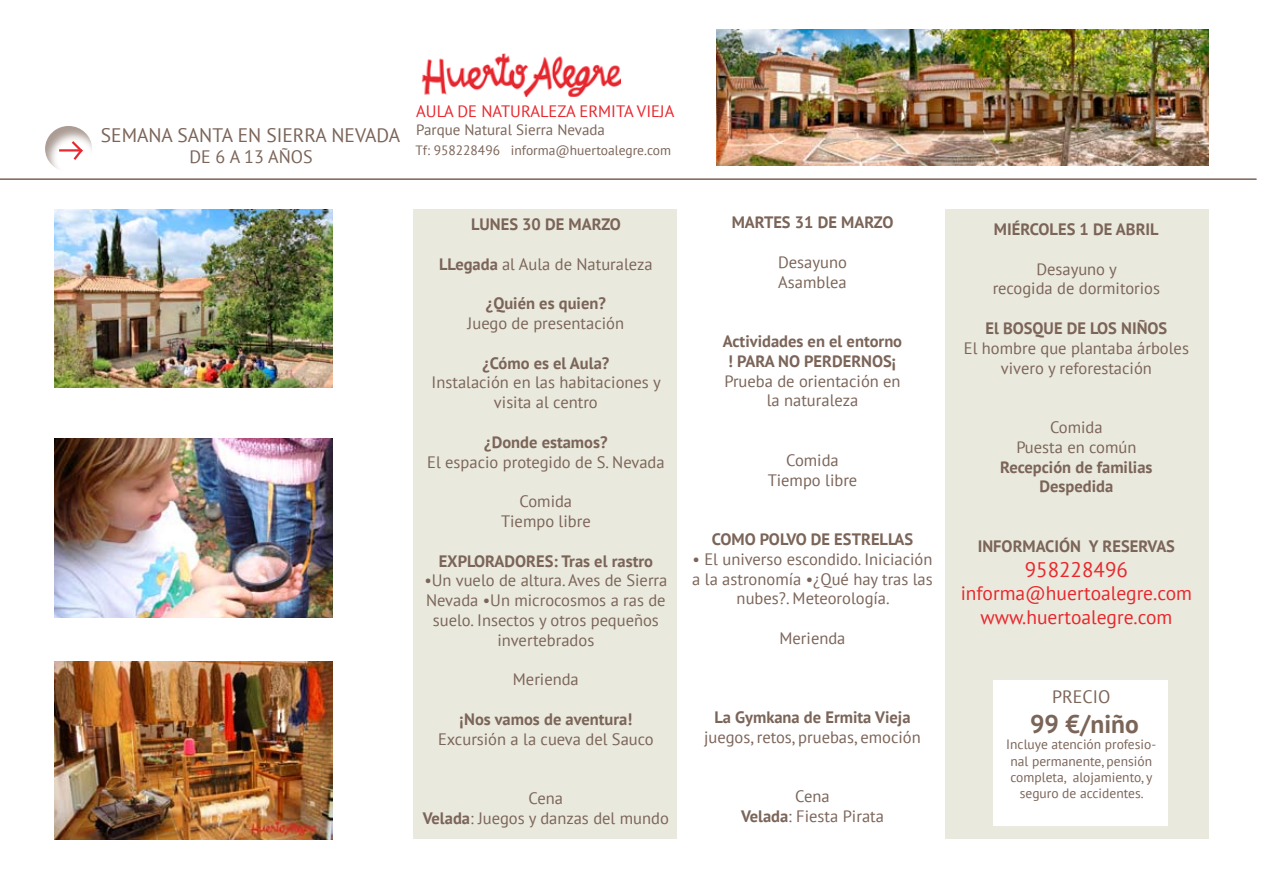
<style>
.page{position:relative;width:1263px;height:893px;background:#fff}
.page>*{position:absolute;margin:0;border:0;box-sizing:border-box;transform-origin:0 0}
.t1{font:700 25.5px "PT Sans";color:#7b6458}
.t2{font:24px "PT Sans";color:#7b6458}
.t3{font:21px "PT Sans";color:#e7282e}
.t4{font:19.5px/23.4px "PT Sans";color:#e7282e;text-align:center}
.t5{font:19.5px "PT Sans";color:#7b6458}
.t6{font:18px "PT Sans";color:#7b6458}
.t7{font:16.5px/19.8px "PT Sans";color:#7b6458;text-align:center}
.t8{font:700 16.5px/19.8px "PT Sans";color:#7b6458;text-align:center}
.t9{font:16.5px "PT Sans";color:#e7282e}
.t10{font:15px "PT Sans";color:#7b6458}
.t11{font:13.5px/16.2px "PT Sans";color:#7b6458;text-align:center}
.s1{font-weight:700}
</style>
<div class="page">
<img style="left:54px;top:209px;width:278px;height:179px">
<img style="left:717px;top:29px;width:492px;height:137px">
<img style="left:421px;top:54px;width:199px;height:42px">
<div style="left:42px;top:124px;width:51px;height:48px;background:#7b6458;opacity:.64"></div>
<hr style="left:59px;top:149px;width:22px;height:3px;background:#e7282e">
<svg style="left:69px;top:139px;width:16px;height:23px"></svg>
<hr style="left:0;top:178px;width:1256px;height:2px;background:#7b6458">
<div style="left:413px;top:209px;width:263px;height:630px;background:#eae9dd"></div>
<div style="left:945px;top:209px;width:264px;height:630px;background:#eae9dd"></div>
<div style="left:994px;top:680px;width:174px;height:146px;background:#fff"></div>
<img style="left:54px;top:661px;width:278px;height:179px">
<img style="left:54px;top:439px;width:278px;height:178px">
<p class="t5" style="left:101px;top:122px;width:301px">SEMANA SANTA EN SIERRA NEVADA</p>
<p class="t6" style="left:189px;top:146px;width:125px">DE 6 A 13 AÑOS</p>
<h2 class="t2" style="left:103px;top:131px;width:273px">Sierra Nevada a tu alcance</h2>
<p class="t9" style="left:416px;top:101px;width:260px">AULA DE NATURALEZA ERMITA VIEJA</p>
<p class="t10" style="left:416px;top:120px;width:190px">Parque Natural Sierra Nevada</p>
<p class="t11" style="left:415px;top:141px;width:257px">Tf: 958228496 informa@huertoalegre.com</p>
<p class="t8" style="left:471px;top:214px;width:151px">LUNES 30 DE MARZO</p>
<p class="t7" style="left:439px;top:253px;width:215px"><span class="s1">LLegada</span> al Aula de Naturaleza</p>
<p class="t8" style="left:486px;top:293px;width:121px">¿Quién es quien?</p>
<p class="t7" style="left:468px;top:313px;width:158px">Juego de presentación</p>
<p class="t8" style="left:482px;top:353px;width:128px">¿Cómo es el Aula?</p>
<p class="t7" style="left:432px;top:372px;width:231px">Instalación en las habitaciones y visita al centro</p>
<p class="t8" style="left:484px;top:432px;width:125px">¿Donde estamos?</p>
<p class="t7" style="left:427px;top:451px;width:239px">El espacio protegido de S. Nevada</p>
<p class="t7" style="left:501px;top:491px;width:91px">Comida<br>Tiempo libre</p>
<p class="t8" style="left:439px;top:551px;width:216px">EXPLORADORES: Tras el rastro</p>
<p class="t7" style="left:424px;top:570px;width:244px">•Un vuelo de altura. Aves de Sierra<br>Nevada •Un microcosmos a ras de suelo. Insectos y otros pequeños invertebrados</p>
<p class="t7" style="left:513px;top:669px;width:67px">Merienda</p>
<p class="t8" style="left:459px;top:709px;width:174px">¡Nos vamos de aventura!</p>
<p class="t7" style="left:438px;top:729px;width:217px">Excursión a la cueva del Sauco</p>
<p class="t7" style="left:423px;top:788px;width:247px">Cena<br><span class="s1">Velada</span>: Juegos y danzas del mundo</p>
<p class="t8" style="left:732px;top:212px;width:163px">MARTES 31 DE MARZO</p>
<p class="t7" style="left:778px;top:252px;width:70px;text-align:left">Desayuno<br>Asamblea</p>
<p class="t8" style="left:723px;top:331px;width:181px">Actividades en el entorno ! PARA NO PERDERNOS¡</p>
<p class="t7" style="left:724px;top:371px;width:178px">Prueba de orientación en la naturaleza</p>
<p class="t7" style="left:768px;top:450px;width:91px">Comida<br>Tiempo libre</p>
<p class="t8" style="left:712px;top:529px;width:203px">COMO POLVO DE ESTRELLAS</p>
<p class="t7" style="left:692px;top:549px;width:242px">• El universo escondido. Iniciación a la astronomía •¿Qué hay tras las nubes?. Meteorología.</p>
<p class="t7" style="left:779px;top:628px;width:67px">Merienda</p>
<p class="t8" style="left:714px;top:707px;width:198px">La Gymkana de Ermita Vieja</p>
<p class="t7" style="left:704px;top:727px;width:218px">juegos, retos, pruebas, emoción</p>
<p class="t7" style="left:741px;top:786px;width:144px">Cena<br><span class="s1">Velada</span>: Fiesta Pirata</p>
<p class="t8" style="left:994px;top:219px;width:166px">MIÉRCOLES 1 DE ABRIL</p>
<p class="t7" style="left:993px;top:259px;width:169px">Desayuno y<br>recogida de dormitorios</p>
<p class="t8" style="left:985px;top:318px;width:183px">El BOSQUE DE LOS NIÑOS</p>
<p class="t7" style="left:964px;top:338px;width:227px">El hombre que plantaba árboles vivero y reforestación</p>
<p class="t7" style="left:1016px;top:417px;width:122px">Comida<br>Puesta en común</p>
<p class="t8" style="left:1000px;top:457px;width:154px">Recepción de familias<br>Despedida</p>
<p class="t8" style="left:978px;top:536px;width:199px">INFORMACIÓN Y RESERVAS</p>
<p class="t3" style="left:1025px;top:556px;width:105px">958228496</p>
<p class="t4" style="left:961px;top:581px;width:233px">informa@huertoalegre.com www.huertoalegre.com</p>
<p class="t6" style="left:1052px;top:685px;width:60px">PRECIO</p>
<h1 class="t1" style="left:1030px;top:707px;width:110px">99 €/niño</h1>
<p class="t11" style="left:1006px;top:736px;width:151px">Incluye atención profesio&shy;nal permanente, pensión completa, alojamiento, y seguro de accidentes.</p>
</div>
